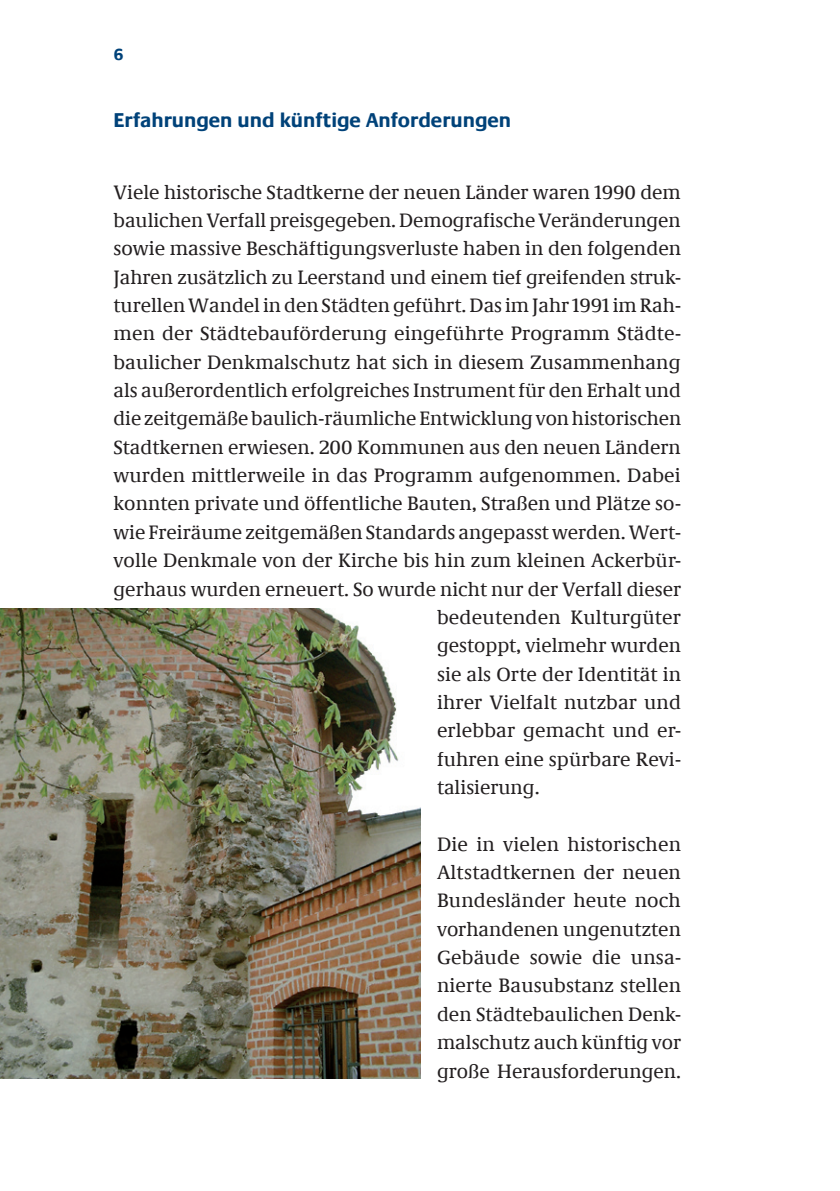
<style>
.page{position:relative;width:840px;height:1191px;background:#fff}
.page>*{position:absolute;margin:0;border:0;box-sizing:border-box;transform-origin:0 0}
.t1{font:700 20.6px "Neue Praxis";color:#004279}
.t2{font:20px/28.4px "Neue Demos";color:#231f20;text-align:justify}
.t3{font:700 17px "Neue Praxis";color:#004279}
</style>
<div class="page">
<img style="left:0;top:608px;width:420px;height:471px">
<p class="t3" style="left:113px;top:44px;width:12px">6</p>
<p class="t1" style="left:113px;top:108px;width:399px">Erfahrungen und künftige Anforderungen</p>
<p class="t2" style="left:113px;top:177px;width:568px">Viele historische Stadtkerne der neuen Länder waren 1990 dem</p>
<p class="t2" style="left:113px;top:206px;width:568px">baulichen Verfall preisgegeben. Demografische Veränderungen</p>
<p class="t2" style="left:113px;top:234px;width:569px">sowie massive Beschäftigungsverluste haben in den folgenden</p>
<p class="t2" style="left:113px;top:262px;width:568px">Jahren zusätzlich zu Leerstand und einem tief greifenden struk-</p>
<p class="t2" style="left:113px;top:291px;width:568px">turellen Wandel in den Städten geführt. Das im Jahr 1991 im Rah-</p>
<p class="t2" style="left:113px;top:319px;width:568px">men der Städtebauförderung eingeführte Programm Städte-</p>
<p class="t2" style="left:113px;top:347px;width:568px">baulicher Denkmalschutz hat sich in diesem Zusammenhang</p>
<p class="t2" style="left:113px;top:376px;width:568px">als außerordentlich erfolgreiches Instrument für den Erhalt und</p>
<p class="t2" style="left:113px;top:404px;width:569px">die zeitgemäße baulich-räumliche Entwicklung von historischen</p>
<p class="t2" style="left:113px;top:432px;width:568px">Stadtkernen erwiesen. 200 Kommunen aus den neuen Ländern</p>
<p class="t2" style="left:113px;top:461px;width:568px">wurden mittlerweile in das Programm aufgenommen. Dabei</p>
<p class="t2" style="left:113px;top:489px;width:568px">konnten private und öffentliche Bauten, Straßen und Plätze so-</p>
<p class="t2" style="left:113px;top:517px;width:568px">wie Freiräume zeitgemäßen Standards angepasst werden. Wert-</p>
<p class="t2" style="left:113px;top:546px;width:568px">volle Denkmale von der Kirche bis hin zum kleinen Ackerbür-</p>
<p class="t2" style="left:113px;top:574px;width:568px">gerhaus wurden erneuert. So wurde nicht nur der Verfall dieser</p>
<p class="t2" style="left:437px;top:603px;width:245px">bedeutenden Kulturgüter</p>
<p class="t2" style="left:437px;top:631px;width:245px">gestoppt, vielmehr wurden</p>
<p class="t2" style="left:437px;top:659px;width:245px">sie als Orte der Identität in</p>
<p class="t2" style="left:437px;top:688px;width:245px">ihrer Vielfalt nutzbar und</p>
<p class="t2" style="left:437px;top:716px;width:245px">erlebbar gemacht und er-</p>
<p class="t2" style="left:437px;top:744px;width:245px">fuhren eine spürbare Revi-</p>
<p class="t2" style="left:437px;top:773px;width:104px">talisierung.</p>
<p class="t2" style="left:437px;top:829px;width:245px">Die in vielen historischen Altstadtkernen der neuen Bundesländer heute noch vorhandenen ungenutzten Gebäude sowie die unsa&shy;nierte Bausubstanz stellen den Städtebaulichen Denk&shy;malschutz auch künftig vor große Herausforderungen.</p>
</div>
